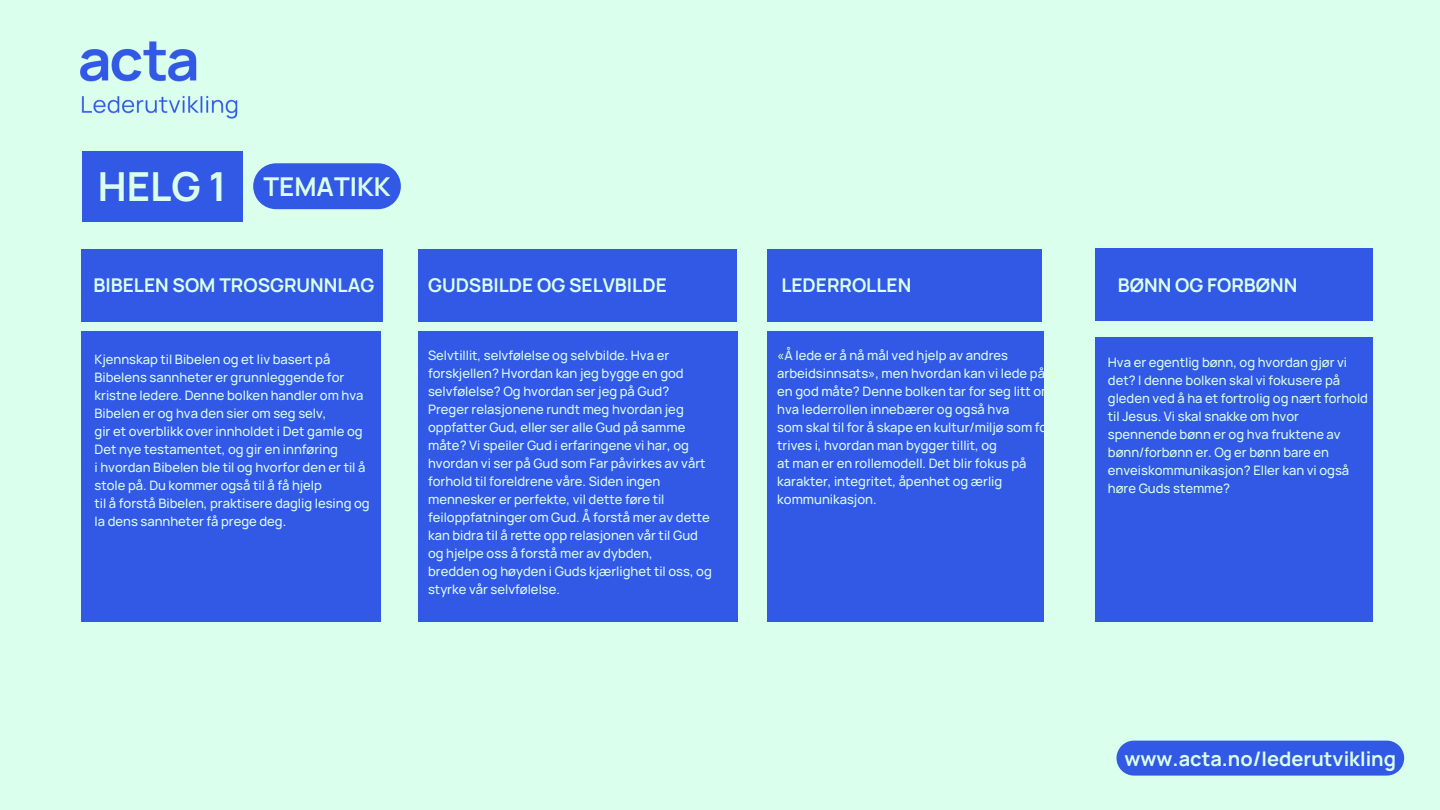
<style>
.page{position:relative;width:1440px;height:810px;background:#dbffed}
.page>*{position:absolute;margin:0;border:0;box-sizing:border-box;transform-origin:0 0}
.t1{font:700 40px "Manrope";color:#dbffed}
.t2{font:700 25.9px "Manrope";color:#dbffed}
.t3{font:700 20px "Manrope";color:#dbffed}
.t4{font:700 19px "Manrope";color:#dbffed}
.t5{font:500 13px/18px "Manrope";color:#dbffed}
</style>
<div class="page">
<img style="left:80px;top:41px;width:158px;height:78px">
<div style="left:82px;top:249px;width:300px;height:72px;background:#3259e5"></div>
<div style="left:82px;top:151px;width:160px;height:70px;background:#3259e5"></div>
<div style="left:82px;top:332px;width:299px;height:289px;background:#3259e5"></div>
<div style="left:418px;top:249px;width:319px;height:72px;background:#3259e5"></div>
<div style="left:418px;top:332px;width:320px;height:289px;background:#3259e5"></div>
<div style="left:767px;top:249px;width:275px;height:72px;background:#3259e5"></div>
<div style="left:767px;top:332px;width:277px;height:289px;background:#3259e5"></div>
<div style="left:1095px;top:249px;width:277px;height:71px;background:#3259e5"></div>
<div style="left:1095px;top:337px;width:277px;height:284px;background:#3259e5"></div>
<svg style="left:253px;top:163px;width:148px;height:46px"></svg>
<div style="left:1117px;top:741px;width:287px;height:35px;background:#3259e5"></div>
<h1 class="t1" style="left:98px;top:159px;width:130px">HELG 1</h1>
<h2 class="t2" style="left:264px;top:169px;width:129px">TEMATIKK</h2>
<h3 class="t4" style="left:94px;top:271px;width:282px">BIBELEN SOM TROSGRUNNLAG</h3>
<p class="t5" style="left:95px;top:350px;width:277px">Kjennskap til Bibelen og et liv basert på Bibelens sannheter er grunnleggende for kristne ledere. Denne bolken handler om hva Bibelen er og hva den sier om seg selv,<br>gir et overblikk over innholdet i Det gamle og Det nye testamentet, og gir en innføring<br>i hvordan Bibelen ble til og hvorfor den er til å stole på. Du kommer også til å få hjelp<br>til å forstå Bibelen, praktisere daglig lesing og la dens sannheter få prege deg.</p>
<h3 class="t4" style="left:428px;top:272px;width:240px">GUDSBILDE OG SELVBILDE</h3>
<p class="t5" style="left:428px;top:346px;width:285px">Selvtillit, selvfølelse og selvbilde. Hva er forskjellen? Hvordan kan jeg bygge en god selvfølelse? Og hvordan ser jeg på Gud?<br>Preger relasjonene rundt meg hvordan jeg oppfatter Gud, eller ser alle Gud på samme måte? Vi speiler Gud i erfaringene vi har, og hvordan vi ser på Gud som Far påvirkes av vårt forhold til foreldrene våre. Siden ingen mennesker er perfekte, vil dette føre til feiloppfatninger om Gud. Å forstå mer av dette kan bidra til å rette opp relasjonen vår til Gud og hjelpe oss å forstå mer av dybden,<br>bredden og høyden i Guds kjærlighet til oss, og styrke vår selvfølelse.</p>
<h3 class="t4" style="left:781px;top:272px;width:132px">LEDERROLLEN</h3>
<p class="t5" style="left:777px;top:346px;width:282px">«Å lede er å nå mål ved hjelp av andres arbeidsinnsats», men hvordan kan vi lede på en god måte? Denne bolken tar for seg litt om hva lederrollen innebærer og også hva<br>som skal til for å skape en kultur/miljø som folk trives i, hvordan man bygger tillit, og<br>at man er en rollemodell. Det blir fokus på karakter, integritet, åpenhet og ærlig kommunikasjon.</p>
<h3 class="t4" style="left:1118px;top:271px;width:181px">BØNN OG FORBØNN</h3>
<p class="t5" style="left:1108px;top:353px;width:262px">Hva er egentlig bønn, og hvordan gjør vi det? I denne bolken skal vi fokusere på gleden ved å ha et fortrolig og nært forhold til Jesus. Vi skal snakke om hvor spennende bønn er og hva fruktene av bønn/forbønn er. Og er bønn bare en enveiskommunikasjon? Eller kan vi også høre Guds stemme?</p>
<h3 class="t3" style="left:1125px;top:744px;width:273px">www.acta.no/lederutvikling</h3>
</div>
